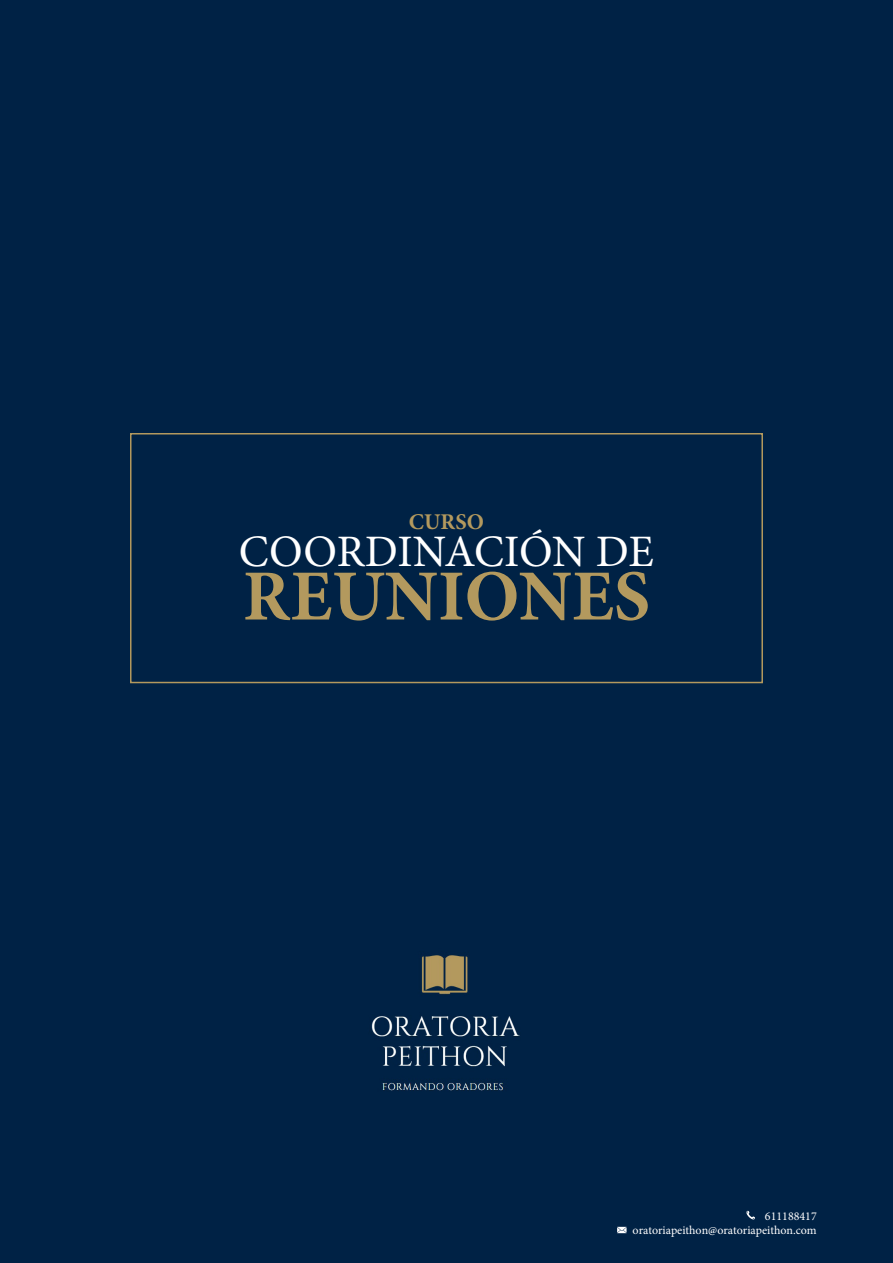
<style>
.page{position:relative;width:893px;height:1263px;background:#002245}
.page>*{position:absolute;margin:0;border:0;box-sizing:border-box;transform-origin:0 0}
.t1{font:700 72px "Minion Pro";color:#b3995e}
.t2{font:45px "Minion Pro";letter-spacing:-.01em;color:#fff}
.t3{font:700 22.5px "Minion Pro";color:#b3995e}
.t4{font:12px/14.2px "Minion Pro";color:#fff;text-align:right}
</style>
<div class="page">
<svg style="left:617px;top:1227px;width:10px;height:6px"></svg>
<svg style="left:746px;top:1210px;width:9px;height:10px"></svg>
<img style="left:371px;top:955px;width:149px;height:136px">
<div style="left:130px;top:433px;width:633px;height:250px;border:2px solid #b3995e"></div>
<p class="t3" style="left:409px;top:506px;width:77px">CURSO</p>
<p class="t2" style="left:239px;top:521px;width:417px">COORDINACIÓN DE</p>
<p class="t1" style="left:243px;top:546px;width:409px">REUNIONES</p>
<p class="t4" style="left:633px;top:1209px;width:186px">611188417 oratoriapeithon@oratoriapeithon.com</p>
</div>
